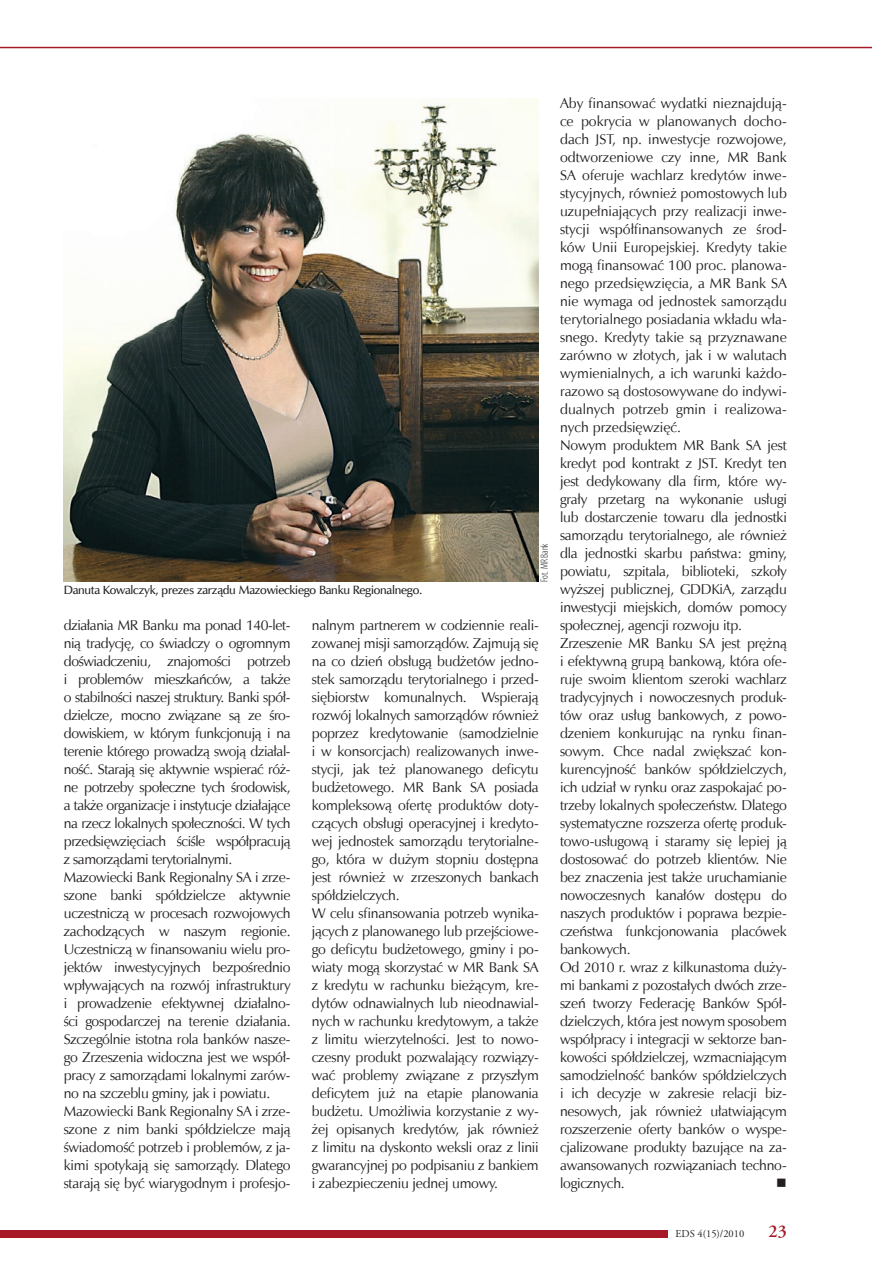
<style>
.page{position:relative;width:872px;height:1263px;background:#fff}
.page>*{position:absolute;margin:0;border:0;box-sizing:border-box;transform-origin:0 0}
.t1{font:600 18px "Adobe Garamond Pro";color:#a61a28}
.t2{font:14.25px/18px "Zapf Humnst EU";letter-spacing:-.015em;color:#231f20}
.t3{font:14.25px "Wingdings";color:#231f20}
.t4{font:12px "Zapf Humnst Dm EU";letter-spacing:-.02em;color:#231f20}
.t5{font:10.5px "Adobe Garamond Pro";color:#231f20}
.t6{font:300 condensed 10.5px "Myriad Pro";color:#231f20}
</style>
<div class="page">
<hr style="left:0;top:47px;width:872px;height:1px;background:#a61a28">
<div style="left:0;top:1230px;width:668px;height:7px;background:#a61a28"></div>
<img style="left:64px;top:98px;width:475px;height:483px">
<p class="t4" style="left:64px;top:583px;width:360px">Danuta Kowalczyk, prezes zarządu Mazowieckiego Banku Regionalnego.</p>
<p class="t6" style="left:539px;top:582px;width:40px;rotate:-90deg">Fot. MR Bank</p>
<p class="t2" style="left:64px;top:617px;width:228px">działania MR Banku ma ponad 140-let&shy;nią tradycję, co świadczy o ogromnym doświadczeniu, znajomości potrzeb i problemów mieszkańców, a także o stabilności naszej struktury. Banki spół&shy;dzielcze, mocno związane są ze śro&shy;dowiskiem, w którym funkcjonują i na terenie którego prowadzą swoją działal&shy;ność. Starają się aktywnie wspierać róż&shy;ne potrzeby społeczne tych środowisk, a także organizacje i instytucje działające na rzecz lokalnych społeczności. W tych przedsięwzięciach ściśle współpracują z samorządami terytorialnymi.<br>Mazowiecki Bank Regionalny SA i zrze&shy;szone banki spółdzielcze aktywnie uczestniczą w procesach rozwojowych zachodzących w naszym regionie.<br>Uczestniczą w finansowaniu wielu pro&shy;jektów inwestycyjnych bezpośrednio wpływających na rozwój infrastruktury i prowadzenie efektywnej działalno&shy;ści gospodarczej na terenie działania.<br>Szczególnie istotna rola banków nasze&shy;go Zrzeszenia widoczna jest we współ&shy;pracy z samorządami lokalnymi zarów&shy;no na szczeblu gminy, jak i powiatu.<br>Mazowiecki Bank Regionalny SA i zrze&shy;szone z nim banki spółdzielcze mają świadomość potrzeb i problemów, z ja&shy;kimi spotykają się samorządy. Dlatego starają się być wiarygodnym i profesjo-</p>
<p class="t2" style="left:312px;top:616px;width:228px">nalnym partnerem w codziennie reali&shy;zowanej misji samorządów. Zajmują się na co dzień obsługą budżetów jedno&shy;stek samorządu terytorialnego i przed&shy;siębiorstw komunalnych. Wspierają rozwój lokalnych samorządów również poprzez kredytowanie (samodzielnie i w konsorcjach) realizowanych inwe&shy;stycji, jak też planowanego deficytu budżetowego. MR Bank SA posiada kompleksową ofertę produktów doty&shy;czących obsługi operacyjnej i kredyto&shy;wej jednostek samorządu terytorialne&shy;go, która w dużym stopniu dostępna jest również w zrzeszonych bankach spółdzielczych.<br>W celu sfinansowania potrzeb wynika&shy;jących z planowanego lub przejściowe&shy;go deficytu budżetowego, gminy i po&shy;wiaty mogą skorzystać w MR Bank SA z kredytu w rachunku bieżącym, kre&shy;dytów odnawialnych lub nieodnawial&shy;nych w rachunku kredytowym, a także z limitu wierzytelności. Jest to nowo&shy;czesny produkt pozwalający rozwiązy&shy;wać problemy związane z przyszłym deficytem już na etapie planowania budżetu. U możliwia korzystanie z wy&shy;żej opisanych kredytów, jak również z limitu na dyskonto weksli oraz z linii gwarancyjnej po podpisaniu z bankiem i zabezpieczeniu jednej umowy.</p>
<p class="t2" style="left:560px;top:94px;width:228px">Aby finansować wydatki nieznajdują&shy;ce pokrycia w planowanych docho&shy;dach JST, np. inwestycje rozwojowe, odtworzeniowe czy inne, MR Bank SA oferuje wachlarz kredytów inwe&shy;stycyjnych, również pomostowych lub uzupełniających przy realizacji inwe&shy;stycji współfinansowanych ze środ&shy;ków U nii Europejskiej. Kredyty takie mogą finansować 100 proc. planowa&shy;nego przedsięwzięcia, a MR Bank SA nie wymaga od jednostek samorządu terytorialnego posiadania wkładu wła&shy;snego. Kredyty takie są przyznawane zarówno w złotych, jak i w walutach wymienialnych, a ich warunki każdo&shy;razowo są dostosowywane do indywi&shy;dualnych potrzeb gmin i realizowa&shy;nych przedsięwzięć.<br>N owym produktem MR Bank SA jest kredyt pod kontrakt z JST. Kredyt ten jest dedykowany dla firm, które wy&shy;grały przetarg na wykonanie usługi lub dostarczenie towaru dla jednostki samorządu terytorialnego, ale również dla jednostki skarbu państwa: gminy, powiatu, szpitala, biblioteki, szkoły wyższej publicznej, GDDKiA, zarządu inwestycji miejskich, domów pomocy społecznej, agencji rozwoju itp.<br>Zrzeszenie MR Banku SA jest prężną i efektywną grupą bankową, która ofe&shy;ruje swoim klientom szeroki wachlarz tradycyjnych i nowoczesnych produk&shy;tów oraz usług bankowych, z powo&shy;dzeniem konkurując na rynku finan&shy;sowym. Chce nadal zwiększać kon&shy;kurencyjność banków spółdzielczych, ich udział w rynku oraz zaspokajać po&shy;trzeby lokalnych społeczeństw. Dlatego systematyczne rozszerza ofertę produk&shy;towo-usługową i staramy się lepiej ją dostosować do potrzeb klientów. N ie bez znaczenia jest także uruchamianie nowoczesnych kanałów dostępu do naszych produktów i poprawa bezpie&shy;czeństwa funkcjonowania placówek bankowych.<br>Od 2010 r. wraz z kilkunastoma duży&shy;mi bankami z pozostałych dwóch zrze&shy;szeń tworzy Federację Banków Spół&shy;dzielczych, która jest nowym sposobem współpracy i integracji w sektorze ban&shy;kowości spółdzielczej, wzmacniającym samodzielność banków spółdzielczych i ich decyzje w zakresie relacji biz&shy;nesowych, jak również ułatwiającym rozszerzenie oferty banków o wyspe&shy;cjalizowane produkty bazujące na za&shy;awansowanych rozwiązaniach techno&shy;logicznych.</p>
<p class="t3" style="left:776px;top:1175px;width:12px">■</p>
<p class="t5" style="left:675px;top:1228px;width:70px">EDS 4(15)/2010</p>
<p class="t1" style="left:768px;top:1221px;width:20px">23</p>
</div>
